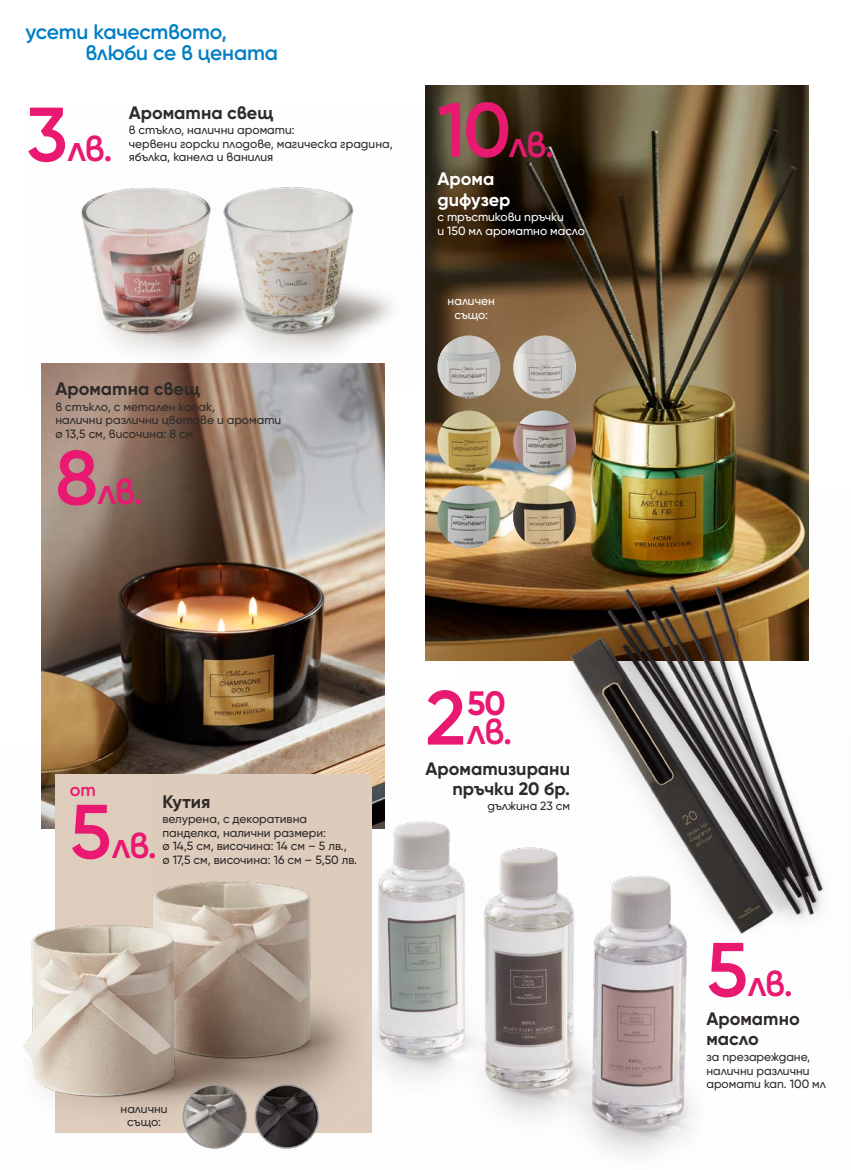
<style>
.page{position:relative;width:851px;height:1170px;background:#fff}
.page>*{position:absolute;margin:0;border:0;box-sizing:border-box;transform-origin:0 0}
.t1{font:600 36px "Gilroy";letter-spacing:-.045em;color:#e91871}
.t2{font:700 33.75px "Gilroy";color:#e91871}
.t3{font:600 21px/21px "Gilroy";letter-spacing:-.01em;color:#007ec6}
.t4{font:700 18px/20.1px "Gilroy";color:#2e2a29;text-align:right}
.t5{font:700 18px/20.1px "Gilroy";color:#fff}
.t6{font:600 18px "Gilroy";color:#e91871}
.t7{font:500 12px/13.5px "Gilroy";color:#2e2a29}
.t8{font:500 12px/13.5px "Gilroy";color:#fff;text-align:center}
.s1{font-size:76.5px}
</style>
<div class="page">
<img style="left:81px;top:187px;width:92px;height:167px">
<img style="left:173px;top:187px;width:219px;height:199px">
<img style="left:41px;top:363px;width:343px;height:381px">
<img style="left:155px;top:684px;width:539px;height:472px">
<img style="left:425px;top:85px;width:383px;height:575px">
<img style="left:23px;top:744px;width:388px;height:412px">
<img style="left:455px;top:489px;width:369px;height:510px">
<img style="left:437px;top:335px;width:63px;height:63px;border-radius:31px">
<img style="left:437px;top:410px;width:63px;height:63px;border-radius:31px">
<img style="left:437px;top:485px;width:63px;height:63px;border-radius:31px">
<img style="left:513px;top:335px;width:63px;height:63px;border-radius:31px">
<img style="left:513px;top:410px;width:63px;height:63px;border-radius:31px">
<img style="left:513px;top:485px;width:63px;height:63px;border-radius:31px">
<img style="left:183px;top:1084px;width:63px;height:63px;border-radius:31px">
<div style="left:183px;top:1084px;width:64px;height:64px;border:2px solid #9a999b;border-radius:50%"></div>
<img style="left:255px;top:1084px;width:63px;height:63px;border-radius:31px">
<div style="left:254px;top:1084px;width:65px;height:64px;border:2px solid #9a999b;border-radius:50%"></div>
<h3 class="t3" style="left:85px;top:21px;width:194px;text-indent:-60px">усети качеството, влюби се в цената</h3>
<h1 class="t1" style="left:26px;top:126px;width:88px"><span class="s1">3</span> лв.</h1>
<h3 class="t4" style="left:129px;top:102px;width:146px">Ароматна свещ</h3>
<p class="t7" style="left:129px;top:123px;width:265px">в стъкло, налични аромати:<br>червени горски плодове, магическа градина,</p>
<p class="t7" style="left:129px;top:150px;width:146px">ябълка, канела и ванилия</p>
<h3 class="t4" style="left:55px;top:378px;width:146px">Ароматна свещ</h3>
<p class="t7" style="left:55px;top:400px;width:227px">в стъкло, с метален капак,<br>налични различни цветове и аромати ø 13,5 см, височина: 8 см</p>
<h1 class="t1" style="left:55px;top:469px;width:89px"><span class="s1">8</span> лв.</h1>
<h1 class="t1" style="left:437px;top:122px;width:118px"><span class="s1">10</span>лв.</h1>
<h3 class="t5" style="left:437px;top:169px;width:74px">Арома дифузер</h3>
<p class="t8" style="left:437px;top:210px;width:149px;text-align:left">с тръстикови пръчки<br>и 150 мл ароматно масло</p>
<p class="t8" style="left:447px;top:294px;width:49px">наличен също:</p>
<h3 class="t6" style="left:70px;top:778px;width:28px">от</h3>
<h3 class="t4" style="left:162px;top:791px;width:49px">Кутия</h3>
<p class="t7" style="left:162px;top:812px;width:186px">велурена, с декоративна панделка, налични размери:<br>ø 14,5 см, височина: 14 см – 5 лв.,</p>
<h1 class="t1" style="left:70px;top:822px;width:89px"><span class="s1">5</span> лв.</h1>
<p class="t7" style="left:162px;top:852px;width:196px">ø 17,5 см, височина: 16 см – 5,50 лв.</p>
<h1 class="t1" style="left:425px;top:709px;width:88px"><span class="s1">2</span> лв.</h1>
<h2 class="t2" style="left:467px;top:682px;width:40px">50</h2>
<h3 class="t4" style="left:425px;top:758px;width:146px">Ароматизирани пръчки 20 бр.</h3>
<p class="t7" style="left:487px;top:799px;width:84px">дължина 23 см</p>
<p class="t7" style="left:121px;top:1101px;width:49px;text-align:center">налични също:</p>
<h1 class="t1" style="left:706px;top:961px;width:88px"><span class="s1">5</span> лв.</h1>
<h3 class="t4" style="left:706px;top:1008px;width:95px;text-align:left">Ароматно масло</h3>
<p class="t7" style="left:706px;top:1049px;width:121px">за презареждане, налични различни аромати кап. 100 мл</p>
</div>
